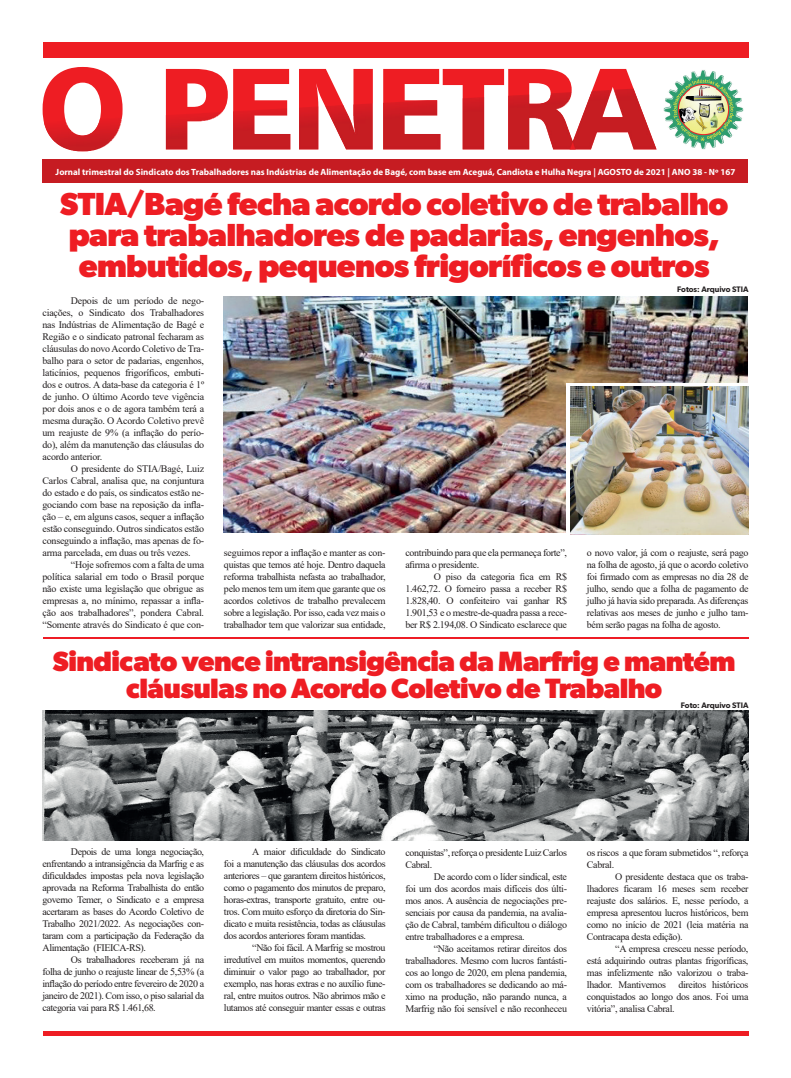
<style>
.page{position:relative;width:791px;height:1078px;background:#fff}
.page>*{position:absolute;margin:0;border:0;box-sizing:border-box;transform-origin:0 0}
.t1{font:700 32px/31px "Gibson";letter-spacing:-.02em;color:#ee1d23;text-align:center}
.t2{font:700 28px/27px "Gibson";letter-spacing:-.02em;color:#ee1d23;text-align:center}
.t3{font:10px/12px "Times New Roman";letter-spacing:-.03em;color:#231f20;text-align:justify}
.t4{font:700 9px "Myriad Pro";color:#fff}
.t5{font:600 8px "Gibson";color:#231f20}
</style>
<div class="page">
<img style="left:224px;top:297px;width:523px;height:235px">
<div style="left:566px;top:383px;width:182px;height:151px;background:linear-gradient(to right,#fff,#fff)"></div>
<div style="left:43px;top:159px;width:705px;height:24px;background:#c61c22"></div>
<svg style="left:43px;top:67px;width:614px;height:83px;fill:#ee1d23"></svg>
<img style="left:44px;top:89px;width:612px;height:62px">
<div style="left:43px;top:43px;width:705px;height:15px;background:#ee1d23"></div>
<div style="left:43px;top:1030px;width:705px;height:5px;background:#ee1d23"></div>
<hr style="left:43px;top:636px;width:705px;height:2px;background:#ee1c25">
<img style="left:663px;top:70px;width:80px;height:79px">
<img style="left:43px;top:710px;width:705px;height:130px">
<img style="left:570px;top:387px;width:178px;height:147px">
<p class="t4" style="left:56px;top:165px;width:681px">Jornal trimestral do Sindicato dos Trabalhadores nas Indústrias de Alimentação de Bagé, com base em Aceguá, Candiota e Hulha Negra | AGOSTO de 2021 | ANO 38 - Nº 167</p>
<h1 class="t1" style="left:60px;top:187px;width:669px">STIA/Bagé fecha acordo coletivo de trabalho para trabalhadores de padarias, engenhos, embutidos, pequenos frigoríficos e outros</h1>
<p class="t3" style="left:43px;top:294px;width:163px;text-indent:28px">Depois de um período de nego&shy;ciações, o Sindicato dos Trabalhadores nas Indústrias de Alimentação de Bagé e Região e o sindicato patronal fecharam as cláusulas do novo Acordo Coletivo de Tra&shy;balho para o setor de padarias, engenhos, laticínios, pequenos frigoríficos, embuti&shy;dos e outros. A data-base da categoria é 1º de junho. O último Acordo teve vigência por dois anos e o de agora também terá a mesma duração. O Acordo Coletivo prevê um reajuste de 9% (a inflação do perío&shy;do), além da manutenção das cláusulas do acordo anterior.</p>
<p class="t3" style="left:43px;top:462px;width:163px;text-indent:28px">O presidente do STIA/Bagé, Luiz Carlos Cabral, analisa que, na conjuntura do estado e do país, os sindicatos estão ne&shy;gociando com base na reposição da infla&shy;ção – e, em alguns casos, sequer a inflação estão conseguindo. Outros sindicatos estão conseguindo a inflação, mas apenas de fo&shy;arma parcelada, em duas ou três vezes.</p>
<p class="t3" style="left:43px;top:558px;width:163px;text-indent:28px">“Hoje sofremos com a falta de uma política salarial em todo o Brasil porque não existe uma legislação que obrigue as empresas a, no mínimo, repassar a infla&shy;ção aos trabalhadores”, pondera Cabral. “Somente através do Sindicato é que con-</p>
<p class="t3" style="left:224px;top:546px;width:163px">seguimos repor a inflação e manter as con&shy;quistas que temos até hoje. Dentro daquela reforma trabalhista nefasta ao trabalhador, pelo menos tem um item que garante que os acordos coletivos de trabalho prevalecem sobre a legislação. Por isso, cada vez mais o trabalhador tem que valorizar sua entidade,</p>
<p class="t5" style="left:677px;top:285px;width:73px">Fotos: Arquivo STIA</p>
<p class="t3" style="left:405px;top:546px;width:163px">contribuindo para que ela permaneça forte”, afirma o presidente.</p>
<p class="t3" style="left:405px;top:570px;width:163px;text-indent:28px">O piso da categoria fica em R$ 1.462,72. O forneiro passa a receber R$ 1.828,40. O confeiteiro vai ganhar R$ 1.901,53 e o mestre-de-quadra passa a rece&shy;ber R$ 2.194,08. O Sindicato esclarece que</p>
<p class="t3" style="left:587px;top:546px;width:163px">o novo valor, já com o reajuste, será pago na folha de agosto, já que o acordo coletivo foi firmado com as empresas no dia 28 de julho, sendo que a folha de pagamento de julho já havia sido preparada. As diferenças relativas aos meses de junho e julho tam&shy;bém serão pagas na folha de agosto.</p>
<h2 class="t2" style="left:53px;top:646px;width:684px">Sindicato vence intransigência da Marfrig e mantém cláusulas no Acordo Coletivo de Trabalho</h2>
<p class="t5" style="left:681px;top:700px;width:69px">Foto: Arquivo STIA</p>
<p class="t3" style="left:43px;top:845px;width:163px;text-indent:28px">Depois de uma longa negociação, enfrentando a intransigência da Marfrig e as dificuldades impostas pela nova legislação aprovada na Reforma Trabalhista do então governo Temer, o Sindicato e a empresa acertaram as bases do Acordo Coletivo de Trabalho 2021/2022. As negociações con&shy;taram com a participação da Federação da Alimentação (FIEICA-RS).</p>
<p class="t3" style="left:43px;top:953px;width:163px;text-indent:28px">Os trabalhadores receberam já na folha de junho o reajuste linear de 5,53% (a inflação do período entre fevereiro de 2020 a janeiro de 2021). Com isso, o piso salarial da categoria vai para R$ 1.461,68.</p>
<p class="t3" style="left:224px;top:845px;width:163px;text-indent:28px">A maior dificuldade do Sindicato foi a manutenção das cláusulas dos acordos anteriores – que garantem direitos históricos, como o pagamento dos minutos de preparo, horas-extras, transporte gratuito, entre ou&shy;tros. Com muito esforço da diretoria do Sin&shy;dicato e muita resistência, todas as cláusulas dos acordos anteriores foram mantidas.</p>
<p class="t3" style="left:224px;top:941px;width:163px;text-indent:28px">“Não foi fácil. A Marfrig se mostrou irredutível em muitos momentos, querendo diminuir o valor pago ao trabalhador, por exemplo, nas horas extras e no auxílio fune&shy;ral, entre muitos outros. Não abrimos mão e lutamos até conseguir manter essas e outras</p>
<p class="t3" style="left:405px;top:846px;width:163px">conquistas”, reforça o presidente Luiz Carlos<br>Cabral.</p>
<p class="t3" style="left:405px;top:870px;width:163px;text-indent:28px">De acordo com o líder sindical, este foi um dos acordos mais difíceis dos últi&shy;mos anos. A ausência de negociações pre&shy;senciais por causa da pandemia, na avalia&shy;ção de Cabral, também dificultou o diálogo entre trabalhadores e a empresa.</p>
<p class="t3" style="left:405px;top:942px;width:163px;text-indent:28px">“Não aceitamos retirar direitos dos trabalhadores. Mesmo com lucros fantásti&shy;cos ao longo de 2020, em plena pandemia, com os trabalhadores se dedicando ao má&shy;ximo na produção, não parando nunca, a Marfrig não foi sensível e não reconheceu</p>
<p class="t3" style="left:587px;top:846px;width:163px">os riscos a que foram submetidos “, reforça<br>Cabral.</p>
<p class="t3" style="left:587px;top:870px;width:163px;text-indent:28px">O presidente destaca que os traba&shy;lhadores ficaram 16 meses sem receber reajuste dos salários. E, nesse período, a empresa apresentou lucros históricos, bem como no início de 2021 (leia matéria na Contracapa desta edição).</p>
<p class="t3" style="left:587px;top:942px;width:163px;text-indent:28px">“A empresa cresceu nesse período, está adquirindo outras plantas frigoríficas, mas infelizmente não valorizou o traba&shy;lhador. Mantivemos direitos históricos conquistados ao longo dos anos. Foi uma vitória”, analisa Cabral.</p>
</div>
